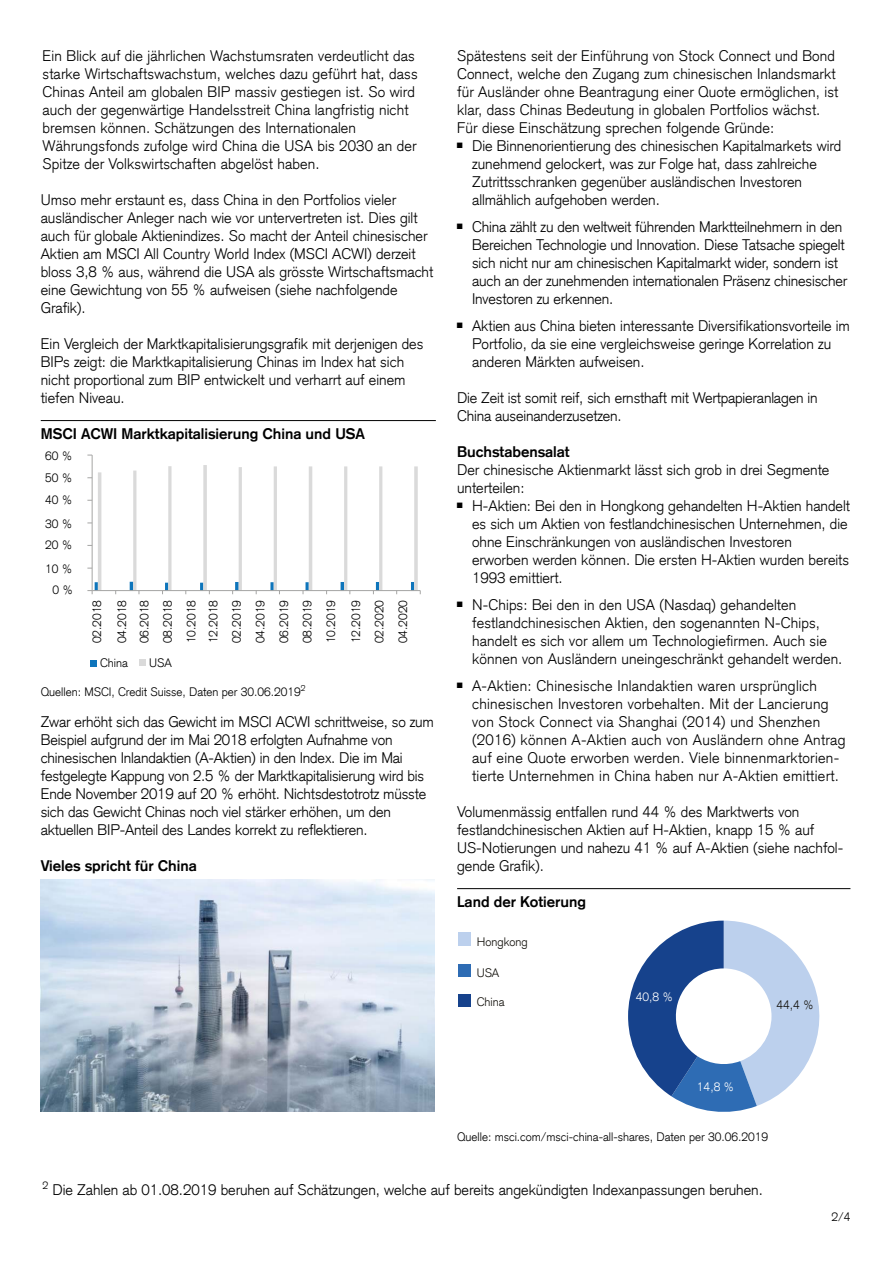
<style>
.page{position:relative;width:893px;height:1263px;background:#fff}
.page>*{position:absolute;margin:0;border:0;box-sizing:border-box;transform-origin:0 0}
.t1{font:300 15px/18px "Credit Suisse Type";color:#000}
.t2{font:300 15px/18px "Credit Suisse Type";letter-spacing:.02em;color:#000}
.t3{font:700 15px "Credit Suisse Type";color:#000}
.t4{font:300 12px/23.5px "Credit Suisse Type";color:#000;text-align:justify}
.t5{font:300 12px "Credit Suisse Type";letter-spacing:.005em;color:#13110c}
.t6{font:300 12px "Credit Suisse Type";color:#fff}
</style>
<div class="page">
<hr style="left:41px;top:420px;width:395px;height:1px;background:#000">
<svg style="left:130px;top:582px;width:3px;height:8px"></svg>
<svg style="left:200px;top:583px;width:3px;height:7px"></svg>
<svg style="left:341px;top:582px;width:3px;height:8px"></svg>
<svg style="left:411px;top:582px;width:3px;height:8px"></svg>
<hr style="left:98px;top:472px;width:3px;height:119px;background:#dadada">
<hr style="left:133px;top:470px;width:3px;height:121px;background:#dadada">
<svg style="left:168px;top:466px;width:4px;height:124px"></svg>
<hr style="left:203px;top:465px;width:4px;height:126px;background:#dadada">
<hr style="left:239px;top:467px;width:3px;height:124px;background:#dadada">
<hr style="left:274px;top:466px;width:3px;height:125px;background:#dadada">
<hr style="left:309px;top:466px;width:3px;height:125px;background:#dadada">
<hr style="left:344px;top:466px;width:3px;height:125px;background:#dadada">
<hr style="left:379px;top:466px;width:3px;height:125px;background:#dadada">
<hr style="left:414px;top:466px;width:4px;height:125px;background:#dadada">
<hr style="left:92px;top:455px;width:1px;height:136px;background:#a5a5a4">
<hr style="left:92px;top:590px;width:328px;height:1px;background:#a5a5a4">
<svg style="left:87px;top:582px;width:11px;height:12px"></svg>
<svg style="left:162px;top:583px;width:6px;height:11px"></svg>
<svg style="left:232px;top:582px;width:7px;height:12px"></svg>
<svg style="left:270px;top:582px;width:10px;height:12px"></svg>
<svg style="left:303px;top:582px;width:6px;height:12px"></svg>
<svg style="left:373px;top:582px;width:6px;height:12px"></svg>
<div style="left:90px;top:660px;width:7px;height:7px;background:#0e75bb"></div>
<div style="left:139px;top:659px;width:7px;height:7px;background:#dadada"></div>
<hr style="left:457px;top:888px;width:393px;height:1px;background:#000">
<svg style="left:628px;top:920px;width:192px;height:192px"></svg>
<div style="left:458px;top:933px;width:13px;height:13px;background:#bcd0ed"></div>
<div style="left:458px;top:964px;width:13px;height:13px;background:#2e6cb4"></div>
<div style="left:458px;top:994px;width:13px;height:13px;background:#16428c"></div>
<img style="left:41px;top:880px;width:393px;height:231px">
<p class="t1" style="left:43px;top:46px;width:377px">Ein Blick auf die jährlichen Wachstumsraten verdeutlicht das starke Wirtschaftswachstum, welches dazu geführt hat, dass Chinas Anteil am globalen BIP massiv gestiegen ist. So wird auch der gegenwärtige Handelsstreit China langfristig nicht bremsen können. Schätzungen des Internationalen Währungsfonds zufolge wird China die USA bis 2030 an der Spitze der Volkswirtschaften abgelöst haben.</p>
<p class="t1" style="left:41px;top:190px;width:394px">Umso mehr erstaunt es, dass China in den Portfolios vieler ausländischer Anleger nach wie vor untervertreten ist. Dies gilt auch für globale Aktienindizes. So macht der Anteil chinesischer Aktien am MSCI All Country World Index (MSCI ACWI) derzeit bloss 3,8 % aus, während die USA als grösste Wirtschaftsmacht eine Gewichtung von 55 % aufweisen (siehe nachfolgende Grafik).</p>
<p class="t1" style="left:41px;top:334px;width:384px">Ein Vergleich der Marktkapitalisierungsgrafik mit derjenigen des BIPs zeigt: die Marktkapitalisierung Chinas im Index hat sich nicht proportional zum BIP entwickelt und verharrt auf einem tiefen Niveau.</p>
<p class="t3" style="left:41px;top:424px;width:326px">MSCI ACWI Marktkapitalisierung China und USA</p>
<p class="t4" style="left:45px;top:444px;width:29px">60 %</p>
<p class="t4" style="left:45px;top:466px;width:29px">50 %</p>
<p class="t4" style="left:45px;top:488px;width:29px">40 %</p>
<p class="t4" style="left:45px;top:512px;width:29px">30 %</p>
<p class="t4" style="left:45px;top:533px;width:29px">20 %</p>
<p class="t4" style="left:45px;top:557px;width:29px">10 %</p>
<p class="t4" style="left:52px;top:578px;width:22px">0 %</p>
<p class="t4" style="left:85px;top:643px;width:44px;line-height:25px;rotate:-90deg">02.2018<br>04.2018</p>
<p class="t4" style="left:132px;top:643px;width:44px;rotate:-90deg">06.2018<br>08.2018<br>10.2018</p>
<p class="t4" style="left:201px;top:643px;width:44px;rotate:-90deg">12.2018<br>02.2019<br>04.2019<br>06.2019<br>08.2019<br>10.2019</p>
<p class="t4" style="left:344px;top:643px;width:44px;rotate:-90deg">12.2019<br>02.2020<br>04.2020</p>
<p class="t4" style="left:100px;top:651px;width:29px">China</p>
<p class="t4" style="left:149px;top:651px;width:24px">USA</p>
<p class="t4" style="left:41px;top:680px;width:266px">Quellen: MSCI, Credit Suisse, Daten per 30.06.2019<sup>2</sup></p>
<p class="t1" style="left:41px;top:712px;width:395px">Zwar erhöht sich das Gewicht im MSCI ACWI schrittweise, so zum Beispiel aufgrund der im Mai 2018 erfolgten Aufnahme von chinesischen Inlandaktien (A-Aktien) in den Index. Die im Mai festgelegte Kappung von 2.5 % der Marktkapitalisierung wird bis Ende November 2019 auf 20 % erhöht. Nichtsdestotrotz müsste sich das Gewicht Chinas noch viel stärker erhöhen, um den aktuellen BIP-Anteil des Landes korrekt zu reflektieren.</p>
<p class="t3" style="left:41px;top:856px;width:157px">Vieles spricht für China</p>
<p class="t1" style="left:457px;top:46px;width:383px">Spätestens seit der Einführung von Stock Connect und Bond Connect, welche den Zugang zum chinesischen Inlandsmarkt für Ausländer ohne Beantragung einer Quote ermöglichen, ist klar, dass Chinas Bedeutung in globalen Portfolios wächst.<br>Für diese Einschätzung sprechen folgende Gründe:</p>
<p class="t1" style="left:472px;top:136px;width:371px">Die Binnenorientierung des chinesischen Kapitalmarkets wird zunehmend gelockert, was zur Folge hat, dass zahlreiche Zutrittsschranken gegenüber ausländischen Investoren allmählich aufgehoben werden.</p>
<p class="t1" style="left:472px;top:217px;width:377px">China zählt zu den weltweit führenden Marktteilnehmern in den Bereichen Technologie und Innovation. Diese Tatsache spiegelt sich nicht nur am chinesischen Kapitalmarkt wider, sondern ist auch an der zunehmenden internationalen Präsenz chinesischer Investoren zu erkennen.</p>
<p class="t1" style="left:472px;top:316px;width:379px">Aktien aus China bieten interessante Diversifikationsvorteile im<br>Portfolio, da sie eine vergleichsweise geringe Korrelation zu anderen Märkten aufweisen.</p>
<p class="t1" style="left:457px;top:388px;width:362px">Die Zeit ist somit reif, sich ernsthaft mit Wertpapieranlagen in<br>China auseinanderzusetzen.</p>
<p class="t3" style="left:457px;top:442px;width:114px">Buchstabensalat</p>
<p class="t1" style="left:457px;top:460px;width:374px">Der chinesische Aktienmarkt lässt sich grob in drei Segmente unterteilen:</p>
<p class="t1" style="left:472px;top:496px;width:379px">H-Aktien: Bei den in Hongkong gehandelten H-Aktien handelt es sich um Aktien von festlandchinesischen Unternehmen, die ohne Einschränkungen von ausländischen Investoren erworben werden können. Die ersten H-Aktien wurden bereits 1993 emittiert.</p>
<p class="t1" style="left:472px;top:595px;width:372px">N-Chips: Bei den in den USA (Nasdaq) gehandelten festlandchinesischen Aktien, den sogenannten N-Chips, handelt es sich vor allem um Technologiefirmen. Auch sie können von Ausländern uneingeschränkt gehandelt werden.</p>
<p class="t2" style="left:472px;top:676px;width:375px">A-Aktien: Chinesische Inlandaktien waren ursprünglich chinesischen Investoren vorbehalten. Mit der Lancierung von Stock Connect via Shanghai (2014) und Shenzhen (2016) können A-Aktien auch von Ausländern ohne Antrag auf eine Quote erworben werden. Viele binnenmarktorien&shy;tierte Unternehmen in China haben nur A-Aktien emittiert.</p>
<p class="t1" style="left:457px;top:802px;width:388px">Volumenmässig entfallen rund 44 % des Marktwerts von festlandchinesischen Aktien auf H-Aktien, knapp 15 % auf US-Notierungen und nahezu 41 % auf A-Aktien (siehe nachfol&shy;gende Grafik).</p>
<p class="t3" style="left:457px;top:892px;width:130px">Land der Kotierung</p>
<p class="t5" style="left:477px;top:935px;width:53px">Hongkong</p>
<p class="t5" style="left:477px;top:965px;width:24px">USA</p>
<p class="t5" style="left:477px;top:994px;width:29px">China</p>
<p class="t6" style="left:636px;top:989px;width:39px">40,8 %</p>
<p class="t5" style="left:776px;top:997px;width:39px">44,4 %</p>
<p class="t6" style="left:697px;top:1079px;width:39px">14,8 %</p>
<p class="t4" style="left:457px;top:1125px;width:312px">Quelle: msci.com/msci-china-all-shares, Daten per 30.06.2019</p>
<p class="t1" style="left:43px;top:1180px;width:722px"><sup>2</sup> Die Zahlen ab 01.08.2019 beruhen auf Schätzungen, welche auf bereits angekündigten Indexanpassungen beruhen.</p>
<p class="t4" style="left:831px;top:1204px;width:20px">2/4</p>
</div>
